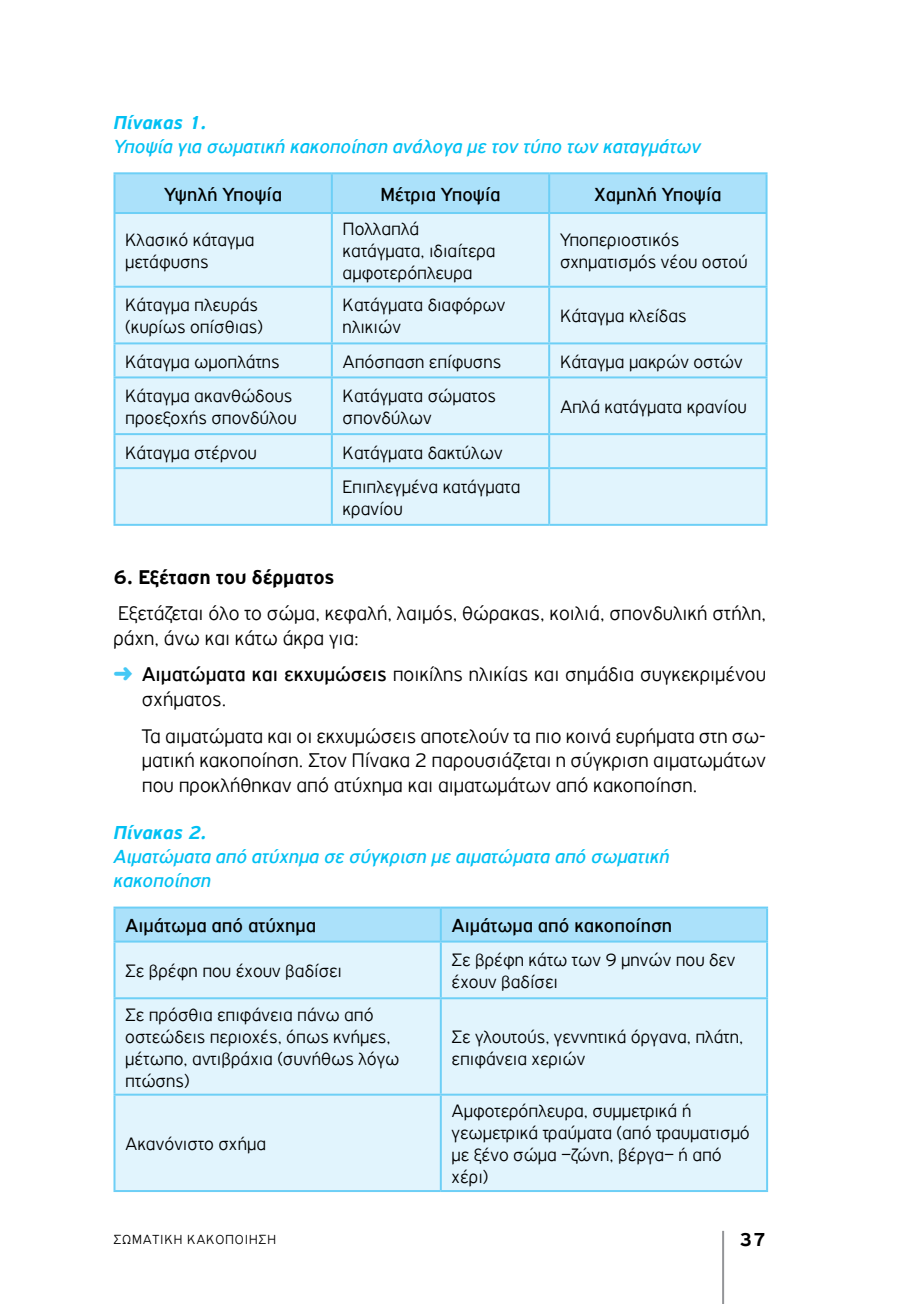
<style>
.page{position:relative;width:908px;height:1304px;background:#fff}
.page>*{position:absolute;margin:0;border:0;box-sizing:border-box;transform-origin:0 0}
.t1{font:300 21px/25px "PF Highway Gothic";color:#000}
.t2{font:700 21px "PF Highway Gothic";color:#000}
.t3{font:italic 20px/24px "PF Highway Gothic";color:#00c0f3}
.t4{font:20px "PF Highway Gothic";color:#000}
.t5{font:italic 700 20px "PF Highway Gothic";color:#00c0f3}
.t6{font:700 20px "PF Highway Gothic";color:#000}
.t7{font:300 19px/22px "PF Highway Gothic";color:#000}
.t8{font:300 14px "PF Highway Gothic";color:#000}
.s1{color:#44c8f5}
.s2{font-weight:400}
</style>
<div class="page">
<hr style="left:721px;top:1231px;width:2px;height:73px;background:#939598">
<div style="left:115px;top:174px;width:650px;height:38px;background:#abe1fa"></div>
<div style="left:115px;top:214px;width:650px;height:310px;background:#e1f4fd"></div>
<hr style="left:331px;top:174px;width:2px;height:38px;background:#6dcff6">
<hr style="left:548px;top:174px;width:2px;height:38px;background:#6dcff6">
<hr style="left:113px;top:212px;width:219px;height:2px;background:#6dcff6">
<hr style="left:332px;top:212px;width:217px;height:2px;background:#6dcff6">
<hr style="left:331px;top:214px;width:2px;height:72px;background:#6dcff6">
<hr style="left:549px;top:212px;width:218px;height:2px;background:#6dcff6">
<hr style="left:548px;top:214px;width:2px;height:72px;background:#6dcff6">
<hr style="left:113px;top:286px;width:219px;height:2px;background:#6dcff6">
<hr style="left:332px;top:286px;width:217px;height:2px;background:#6dcff6">
<hr style="left:331px;top:288px;width:2px;height:54px;background:#6dcff6">
<hr style="left:549px;top:286px;width:218px;height:2px;background:#6dcff6">
<hr style="left:548px;top:288px;width:2px;height:54px;background:#6dcff6">
<hr style="left:113px;top:342px;width:219px;height:2px;background:#6dcff6">
<hr style="left:332px;top:342px;width:217px;height:2px;background:#6dcff6">
<hr style="left:331px;top:344px;width:2px;height:32px;background:#6dcff6">
<hr style="left:549px;top:342px;width:218px;height:2px;background:#6dcff6">
<hr style="left:548px;top:344px;width:2px;height:32px;background:#6dcff6">
<hr style="left:113px;top:376px;width:219px;height:2px;background:#6dcff6">
<hr style="left:332px;top:376px;width:217px;height:2px;background:#6dcff6">
<hr style="left:331px;top:378px;width:2px;height:55px;background:#6dcff6">
<hr style="left:549px;top:376px;width:218px;height:2px;background:#6dcff6">
<hr style="left:548px;top:378px;width:2px;height:55px;background:#6dcff6">
<hr style="left:113px;top:433px;width:219px;height:2px;background:#6dcff6">
<hr style="left:332px;top:433px;width:217px;height:2px;background:#6dcff6">
<hr style="left:331px;top:435px;width:2px;height:32px;background:#6dcff6">
<hr style="left:549px;top:433px;width:218px;height:2px;background:#6dcff6">
<hr style="left:548px;top:435px;width:2px;height:32px;background:#6dcff6">
<hr style="left:113px;top:467px;width:219px;height:2px;background:#6dcff6">
<hr style="left:332px;top:467px;width:217px;height:2px;background:#6dcff6">
<hr style="left:331px;top:469px;width:2px;height:55px;background:#6dcff6">
<hr style="left:549px;top:467px;width:218px;height:2px;background:#6dcff6">
<hr style="left:548px;top:469px;width:2px;height:55px;background:#6dcff6">
<hr style="left:113px;top:172px;width:219px;height:2px;background:#6dcff6">
<hr style="left:113px;top:174px;width:2px;height:38px;background:#6dcff6">
<hr style="left:332px;top:172px;width:217px;height:2px;background:#6dcff6">
<hr style="left:549px;top:172px;width:218px;height:2px;background:#6dcff6">
<hr style="left:765px;top:174px;width:2px;height:38px;background:#6dcff6">
<hr style="left:113px;top:214px;width:2px;height:72px;background:#6dcff6">
<hr style="left:765px;top:214px;width:2px;height:72px;background:#6dcff6">
<hr style="left:113px;top:288px;width:2px;height:54px;background:#6dcff6">
<hr style="left:765px;top:288px;width:2px;height:54px;background:#6dcff6">
<hr style="left:113px;top:344px;width:2px;height:32px;background:#6dcff6">
<hr style="left:765px;top:344px;width:2px;height:32px;background:#6dcff6">
<hr style="left:113px;top:378px;width:2px;height:55px;background:#6dcff6">
<hr style="left:765px;top:378px;width:2px;height:55px;background:#6dcff6">
<hr style="left:113px;top:435px;width:2px;height:32px;background:#6dcff6">
<hr style="left:765px;top:435px;width:2px;height:32px;background:#6dcff6">
<hr style="left:113px;top:469px;width:2px;height:55px;background:#6dcff6">
<hr style="left:765px;top:469px;width:2px;height:55px;background:#6dcff6">
<hr style="left:113px;top:524px;width:219px;height:2px;background:#6dcff6">
<hr style="left:332px;top:524px;width:217px;height:2px;background:#6dcff6">
<hr style="left:549px;top:524px;width:218px;height:2px;background:#6dcff6">
<div style="left:115px;top:909px;width:650px;height:32px;background:#abe1fa"></div>
<div style="left:115px;top:943px;width:650px;height:247px;background:#e1f4fd"></div>
<hr style="left:439px;top:909px;width:2px;height:32px;background:#6dcff6">
<hr style="left:439px;top:943px;width:2px;height:54px;background:#6dcff6">
<hr style="left:113px;top:997px;width:327px;height:2px;background:#6dcff6">
<hr style="left:440px;top:997px;width:327px;height:2px;background:#6dcff6">
<hr style="left:439px;top:999px;width:2px;height:95px;background:#6dcff6">
<hr style="left:113px;top:1094px;width:327px;height:2px;background:#6dcff6">
<hr style="left:440px;top:1094px;width:327px;height:2px;background:#6dcff6">
<hr style="left:439px;top:1096px;width:2px;height:94px;background:#6dcff6">
<hr style="left:113px;top:907px;width:327px;height:2px;background:#6dcff6">
<hr style="left:113px;top:909px;width:2px;height:32px;background:#6dcff6">
<hr style="left:440px;top:907px;width:327px;height:2px;background:#6dcff6">
<hr style="left:765px;top:909px;width:2px;height:32px;background:#6dcff6">
<hr style="left:113px;top:941px;width:327px;height:2px;background:#6dcff6">
<hr style="left:113px;top:943px;width:2px;height:54px;background:#6dcff6">
<hr style="left:440px;top:941px;width:327px;height:2px;background:#6dcff6">
<hr style="left:765px;top:943px;width:2px;height:54px;background:#6dcff6">
<hr style="left:113px;top:999px;width:2px;height:95px;background:#6dcff6">
<hr style="left:765px;top:999px;width:2px;height:95px;background:#6dcff6">
<hr style="left:113px;top:1096px;width:2px;height:94px;background:#6dcff6">
<hr style="left:765px;top:1096px;width:2px;height:94px;background:#6dcff6">
<hr style="left:113px;top:1190px;width:327px;height:2px;background:#6dcff6">
<hr style="left:440px;top:1190px;width:327px;height:2px;background:#6dcff6">
<p class="t5" style="left:113px;top:112px;width:95px">Πίνακας 1.</p>
<p class="t3" style="left:113px;top:134px;width:589px">Υποψία για σωματική κακοποίηση ανάλογα με τον τύπο των καταγμάτων</p>
<p class="t4" style="left:164px;top:184px;width:119px">Υψηλή Υποψία</p>
<p class="t4" style="left:380px;top:184px;width:121px">Μέτρια Υποψία</p>
<p class="t4" style="left:594px;top:184px;width:129px">Χαμηλή Υποψία</p>
<p class="t7" style="left:125px;top:229px;width:131px">Κλασικό κάταγμα μετάφυσης</p>
<p class="t7" style="left:342px;top:218px;width:154px">Πολλαπλά κατάγματα, ιδιαίτερα αμφοτερόπλευρα</p>
<p class="t7" style="left:559px;top:229px;width:189px">Υποπεριοστικός σχηματισμός νέου οστού</p>
<p class="t7" style="left:125px;top:294px;width:139px">Κάταγμα πλευράς (κυρίως οπίσθιας)</p>
<p class="t7" style="left:342px;top:294px;width:164px">Κατάγματα διαφόρων ηλικιών</p>
<p class="t7" style="left:559px;top:305px;width:128px">Κάταγμα κλείδας</p>
<p class="t7" style="left:125px;top:351px;width:156px">Κάταγμα ωμοπλάτης</p>
<p class="t7" style="left:342px;top:351px;width:160px">Απόσπαση επίφυσης</p>
<p class="t7" style="left:559px;top:351px;width:184px">Κάταγμα μακρών οστών</p>
<p class="t7" style="left:125px;top:385px;width:173px">Κάταγμα ακανθώδους προεξοχής σπονδύλου</p>
<p class="t7" style="left:342px;top:385px;width:155px">Κατάγματα σώματος σπονδύλων</p>
<p class="t7" style="left:559px;top:396px;width:188px">Απλά κατάγματα κρανίου</p>
<p class="t7" style="left:125px;top:441px;width:133px">Κάταγμα στέρνου</p>
<p class="t7" style="left:342px;top:435px;width:179px;line-height:34.4px">Κατάγματα δακτύλων<br>Επιπλεγμένα κατάγματα</p>
<p class="t7" style="left:342px;top:498px;width:62px">κρανίου</p>
<p class="t2" style="left:113px;top:565px;width:222px">6. Εξέταση του δέρματος</p>
<p class="t1" style="left:113px;top:600px;width:653px">Εξετάζεται όλο το σώμα, κεφαλή, λαιμός, θώρακας, κοιλιά, σπονδυλική στήλη, ράχη, άνω και κάτω άκρα για:</p>
<p class="t1" style="left:142px;top:662px;width:625px;text-indent:-28px"><span class="s1">➜</span> <span class="s2">Αιματώματα και εκχυμώσεις</span> ποικίλης ηλικίας και σημάδια συγκεκριμένου σχήματος.</p>
<p class="t1" style="left:142px;top:723px;width:625px;text-align:justify">Τα αιματώματα και οι εκχυμώσεις αποτελούν τα πιο κοινά ευρήματα στη σω&shy;ματική κακοποίηση. Στον Πίνακα 2 παρουσιάζεται η σύγκριση αιματωμάτων που προκλήθηκαν από ατύχημα και αιματωμάτων από κακοποίηση.</p>
<p class="t5" style="left:113px;top:822px;width:95px">Πίνακας 2.</p>
<p class="t3" style="left:113px;top:845px;width:557px">Αιματώματα από ατύχημα σε σύγκριση με αιματώματα από σωματική κακοποίηση</p>
<p class="t4" style="left:125px;top:915px;width:192px">Αιμάτωμα από ατύχημα</p>
<p class="t4" style="left:451px;top:915px;width:222px">Αιμάτωμα από κακοποίηση</p>
<p class="t7" style="left:125px;top:960px;width:218px">Σε βρέφη που έχουν βαδίσει</p>
<p class="t7" style="left:451px;top:949px;width:285px">Σε βρέφη κάτω των 9 μηνών που δεν έχουν βαδίσει</p>
<p class="t7" style="left:125px;top:1004px;width:275px">Σε πρόσθια επιφάνεια πάνω από οστεώδεις περιοχές, όπως κνήμες, μέτωπο, αντιβράχια (συνήθως λόγω πτώσης)</p>
<p class="t7" style="left:451px;top:1026px;width:293px">Σε γλουτούς, γεννητικά όργανα, πλάτη, επιφάνεια χεριών</p>
<p class="t7" style="left:125px;top:1133px;width:142px">Ακανόνιστο σχήμα</p>
<p class="t7" style="left:451px;top:1100px;width:299px">Αμφοτερόπλευρα, συμμετρικά ή γεωμετρικά τραύματα (από τραυματισμό με ξένο σώμα –ζώνη, βέργα– ή από χέρι)</p>
<p class="t8" style="left:113px;top:1232px;width:28px">Σωματική</p>
<p class="t8" style="left:187px;top:1232px;width:10px">κακοποίηση</p>
<p class="t6" style="left:739px;top:1228px;width:28px">37</p>
</div>
